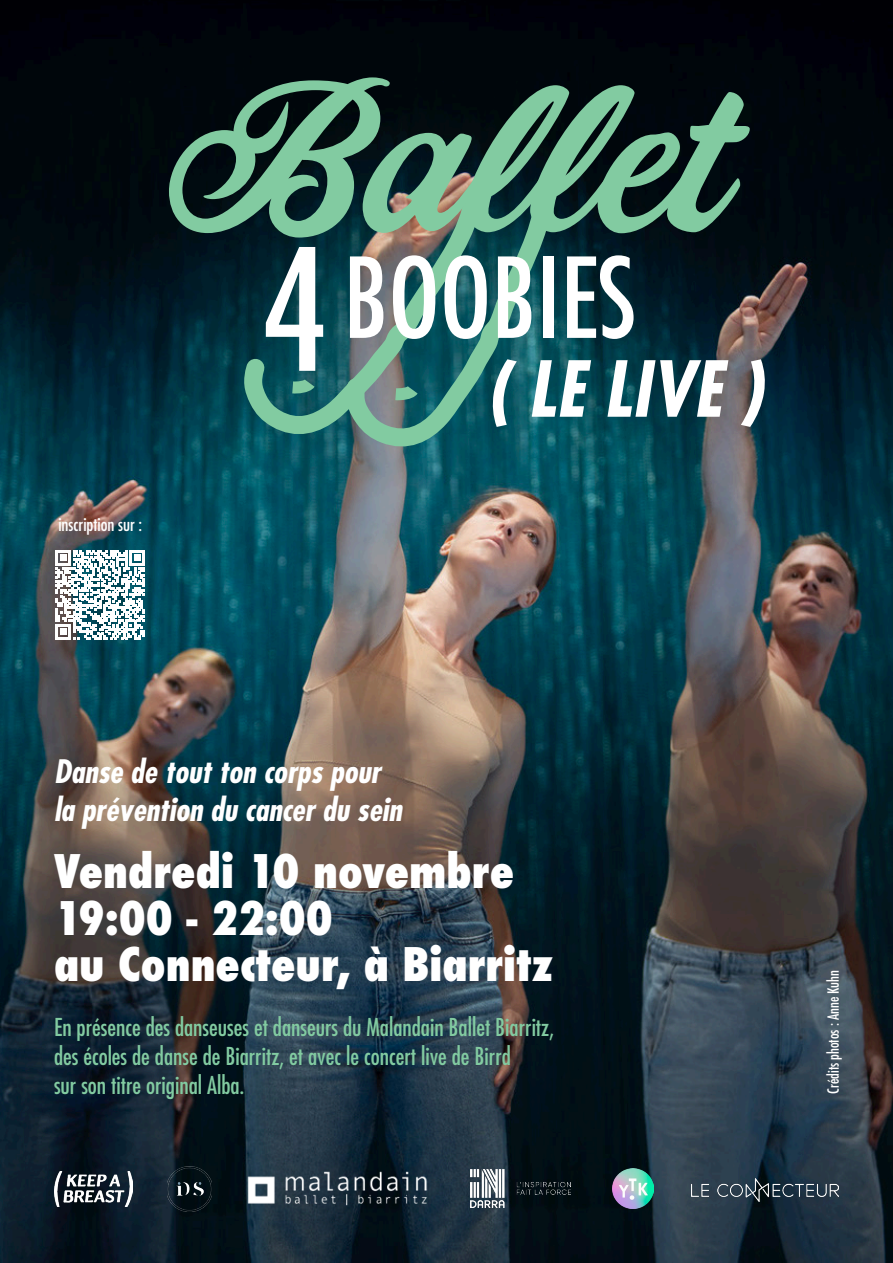
<style>
.page{position:relative;width:893px;height:1263px;background:#fff}
.page>*{position:absolute;margin:0;border:0;box-sizing:border-box;transform-origin:0 0}
.t1{font:195px "Corner Store JF";color:#82cba1}
.t2{font:condensed 108px "Futura Std";color:#fff}
.t3{font:italic 700 condensed 75px "Futura Std";color:#fff}
.t4{font:800 condensed 45px/46.5px "Futura";color:#fff}
.t5{font:italic 700 condensed 31.5px/37.8px "Futura Std";color:#fff}
.t6{font:condensed 24px/28.8px "Futura Std";color:#82cba1}
.t7{font:condensed 18px "Futura Std";color:#fff}
.t8{font:condensed 15px "Futura Std";color:#fff}
</style>
<div class="page">
<img style="left:0;top:0;width:893px;height:1263px">
<img style="left:54px;top:1171px;width:78px;height:35px">
<img style="left:471px;top:1170px;width:99px;height:37px">
<img style="left:167px;top:1166px;width:45px;height:45px">
<img style="left:248px;top:1171px;width:179px;height:35px">
<svg style="left:331px;top:178px;width:233px;height:281px;background:#1b595e"></svg>
<svg style="left:229px;top:188px;width:264px;height:262px;background:#356261"></svg>
<svg style="left:382px;top:373px;width:47px;height:32px;background:#4b7676"></svg>
<svg style="left:266px;top:247px;width:60px;height:151px"></svg>
<img style="left:613px;top:1168px;width:41px;height:41px">
<img style="left:692px;top:1178px;width:147px;height:23px">
<svg style="left:56px;top:550px;width:89px;height:89px"></svg>
<p class="t1" style="left:166px;top:17px;width:562px">Ballet</p>
<p class="t2" style="left:343px;top:233px;width:294px">BOOBIES</p>
<p class="t3" style="left:487px;top:342px;width:278px">( LE LIVE )</p>
<p class="t7" style="left:58px;top:514px;width:85px">inscription sur :</p>
<p class="t5" style="left:54px;top:753px;width:349px">Danse de tout ton corps pour la prévention du cancer du sein</p>
<p class="t4" style="left:54px;top:849px;width:462px">Vendredi 10 novembre<br>19:00 - 22:00</p>
<p class="t4" style="left:54px;top:942px;width:501px">au Connecteur, à Biarritz</p>
<p class="t6" style="left:54px;top:1012px;width:502px">En présence des danseuses et danseurs du Malandain Ballet Biarritz, des écoles de danse de Biarritz, et avec le concert live de Birrd</p>
<p class="t6" style="left:54px;top:1070px;width:192px">sur son titre original Alba.</p>
<p class="t8" style="left:824px;top:1093px;width:125px;rotate:-90deg">Crédits photos : Anne Kuhn</p>
</div>
